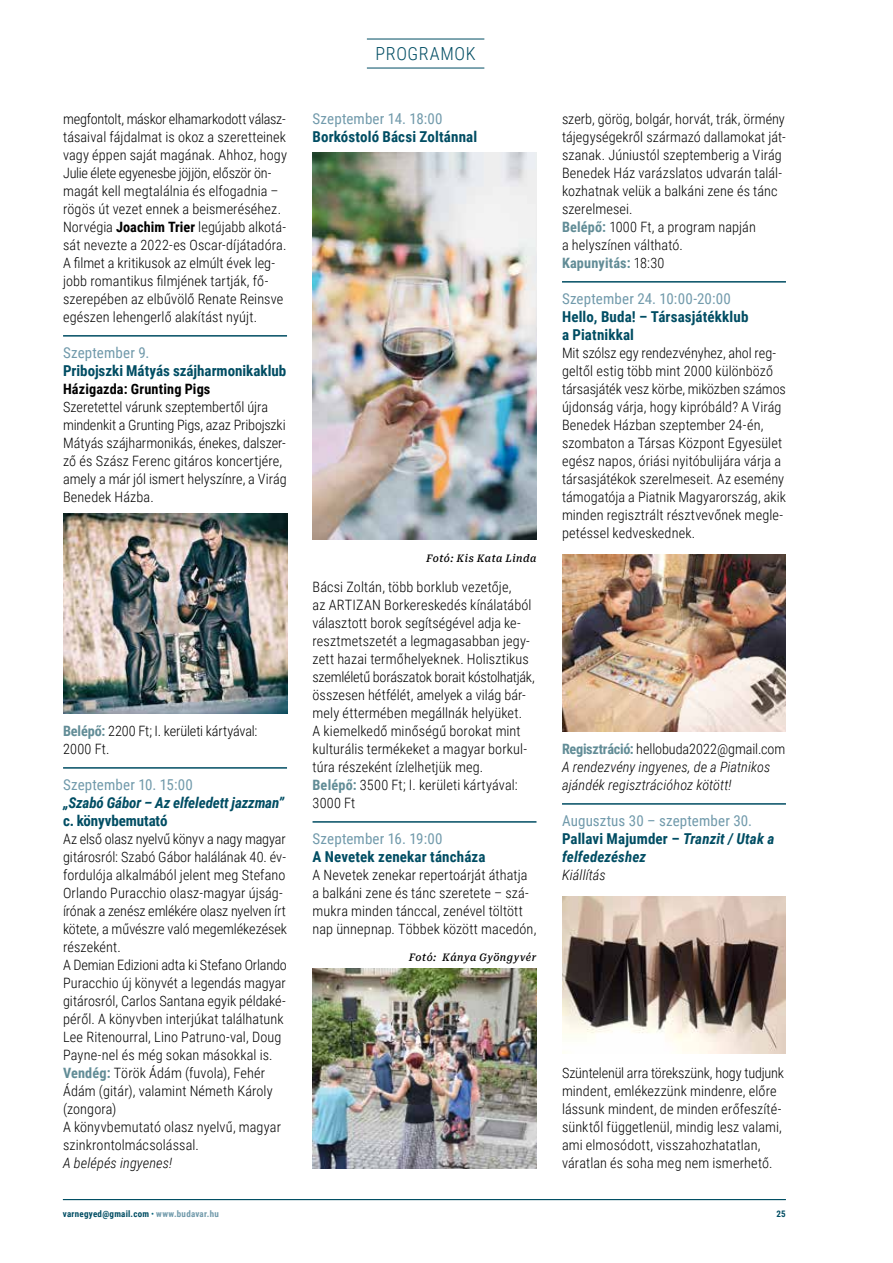
<style>
.page{position:relative;width:893px;height:1263px;background:#fff}
.page>*{position:absolute;margin:0;border:0;box-sizing:border-box;transform-origin:0 0}
.t1{font:300 18px "Roboto Condensed";letter-spacing:.03em;color:#004d63}
.t2{font:700 15px/18px "Roboto Condensed";letter-spacing:.005em;color:#004d63}
.t3{font:italic 700 15px/18px "Roboto Condensed";letter-spacing:-.005em;color:#004d63}
.t4{font:15px "Roboto Condensed";letter-spacing:.015em;color:#719aab}
.t5{font:300 14.25px/18px "Roboto Condensed";letter-spacing:.005em;color:#000}
.t6{font:italic 300 14.25px/18px "Roboto Condensed";letter-spacing:.01em;color:#000}
.t7{font:700 14.25px "Roboto Condensed";letter-spacing:.01em;color:#000}
.t8{font:italic 500 10.5px "Roboto Serif Condensed";letter-spacing:.05em;color:#000}
.t9{font:700 9px "Roboto Condensed";letter-spacing:.03em;color:#004d63}
.s1{font-weight:700}
.s2{font-weight:700;color:#618c96}
.s3{font-weight:700;font-style:normal;color:#618c96}
.s4{font-style:normal}
.s5{font-weight:400;font-style:normal;color:#719aab}
.s6{font-weight:400;color:#0b687f}
.s7{color:#719aab}
</style>
<div class="page">
<hr style="left:63px;top:1199px;width:723px;height:1px;background:#004d63">
<hr style="left:367px;top:68px;width:117px;height:1px;background:#004d63">
<hr style="left:367px;top:39px;width:117px;height:1px;background:#004d63">
<hr style="left:63px;top:335px;width:224px;height:2px;background:#004d63">
<hr style="left:63px;top:767px;width:224px;height:2px;background:#004d63">
<img style="left:63px;top:513px;width:224px;height:201px">
<hr style="left:313px;top:821px;width:223px;height:2px;background:#004d63">
<img style="left:313px;top:153px;width:223px;height:387px">
<img style="left:313px;top:968px;width:223px;height:200px">
<hr style="left:562px;top:281px;width:224px;height:2px;background:#004d63">
<hr style="left:562px;top:803px;width:224px;height:2px;background:#004d63">
<img style="left:562px;top:554px;width:224px;height:178px">
<img style="left:562px;top:896px;width:224px;height:158px">
<p class="t5" style="left:63px;top:110px;width:225px">megfontolt, máskor elhamarkodott válasz&shy;tásaival fájdalmat is okoz a szeretteinek vagy éppen saját magának. Ahhoz, hogy Julie élete egyenesbe jöjjön, először ön&shy;magát kell megtalálnia és elfogadnia – rögös út vezet ennek a beismeréséhez.<br>Norvégia <span class="s1">Joachim Trier</span> legújabb alkotá&shy;sát nevezte a 2022-es Oscar-díjátadóra.<br>A filmet a kritikusok az elmúlt évek leg&shy;jobb romantikus filmjének tartják, fő&shy;szerepében az elbűvölő Renate Reinsve egészen lehengerlő alakítást nyújt.</p>
<p class="t4" style="left:63px;top:342px;width:88px">Szeptember 9.</p>
<p class="t2" style="left:63px;top:361px;width:225px">Pribojszki Mátyás szájharmonikaklub</p>
<p class="t7" style="left:63px;top:379px;width:149px">Házigazda: Grunting Pigs</p>
<p class="t5" style="left:63px;top:398px;width:225px">Szeretettel várunk szeptembertől újra mindenkit a Grunting Pigs, azaz Pribojszki Mátyás szájharmonikás, énekes, dalszer&shy;ző és Szász Ferenc gitáros koncertjére, amely a már jól ismert helyszínre, a Virág Benedek Házba.</p>
<p class="t5" style="left:63px;top:722px;width:196px"><span class="s2">Belépő:</span> 2200 Ft; I. kerületi kártyával:<br>2000 Ft.</p>
<p class="t4" style="left:63px;top:774px;width:131px">Szeptember 10. 15:00</p>
<p class="t3" style="left:63px;top:793px;width:223px">„Szabó Gábor – Az elfeledett jazzman”</p>
<p class="t2" style="left:63px;top:811px;width:106px">c. könyvbemutató</p>
<p class="t5" style="left:63px;top:830px;width:225px">Az első olasz nyelvű könyv a nagy magyar gitárosról: Szabó Gábor halálának 40. év&shy;fordulója alkalmából jelent meg Stefano Orlando Puracchio olasz-magyar újság&shy;írónak a zenész emlékére olasz nyelven írt kötete, a művészre való megemlékezések részeként.<br>A Demian Edizioni adta ki Stefano Orlando Puracchio új könyvét a legendás magyar gitárosról, Carlos Santana egyik példaké&shy;péről. A könyvben interjúkat találhatunk Lee Ritenourral, Lino Patruno-val, Doug Payne-nel és még sokan másokkal is.<br><span class="s2">Vendég:</span> Török Ádám (fuvola), Fehér Ádám (gitár), valamint Németh Károly (zongora)<br>A könyvbemutató olasz nyelvű, magyar szinkrontolmácsolással.</p>
<p class="t6" style="left:63px;top:1154px;width:111px">A belépés ingyenes!</p>
<p class="t1" style="left:376px;top:41px;width:102px">PROGRAMOK</p>
<p class="t4" style="left:313px;top:108px;width:132px">Szeptember 14. 18:00</p>
<p class="t2" style="left:313px;top:127px;width:166px">Borkóstoló Bácsi Zoltánnal</p>
<p class="t8" style="left:426px;top:550px;width:112px">Fotó: Kis Kata Linda</p>
<p class="t5" style="left:313px;top:578px;width:224px">Bácsi Zoltán, több borklub vezetője,<br>az ARTIZAN Borkereskedés kínálatából választott borok segítségével adja ke&shy;resztmetszetét a legmagasabban jegy&shy;zett hazai termőhelyeknek. Holisztikus szemléletű borászatok borait kóstolhatják, összesen hétfélét, amelyek a világ bár&shy;mely éttermében megállnák helyüket.<br>A kiemelkedő minőségű borokat mint kulturális termékeket a magyar borkul&shy;túra részeként ízlelhetjük meg.<br><span class="s2">Belépő:</span> 3500 Ft; I. kerületi kártyával:<br>3000 Ft</p>
<p class="t4" style="left:313px;top:828px;width:131px">Szeptember 16. 19:00</p>
<p class="t2" style="left:313px;top:847px;width:174px">A Nevetek zenekar táncháza</p>
<p class="t5" style="left:313px;top:866px;width:225px">A Nevetek zenekar repertoárját áthatja a balkáni zene és tánc szeretete – szá&shy;mukra minden tánccal, zenével töltött nap ünnepnap. Többek között macedón,</p>
<p class="t8" style="left:409px;top:949px;width:129px">Fotó: Kánya Gyöngyvér</p>
<p class="t5" style="left:562px;top:110px;width:225px">szerb, görög, bolgár, horvát, trák, örmény tájegységekről származó dallamokat ját&shy;szanak. Júniustól szeptemberig a Virág<br>Benedek Ház varázslatos udvarán talál&shy;kozhatnak velük a balkáni zene és tánc szerelmesei.<br><span class="s2">Belépő:</span> 1000 Ft, a program napján<br>a helyszínen váltható.<br><span class="s2">Kapunyitás:</span> 18:30</p>
<p class="t4" style="left:562px;top:288px;width:170px">Szeptember 24. 10:00-20:00</p>
<p class="t2" style="left:562px;top:307px;width:188px">Hello, Buda! – Társasjátékklub a Piatnikkal</p>
<p class="t5" style="left:562px;top:344px;width:225px">Mit szólsz egy rendezvényhez, ahol reg&shy;geltől estig több mint 2000 különböző társasjáték vesz körbe, miközben számos újdonság várja, hogy kipróbáld? A Virág Benedek Házban szeptember 24-én, szombaton a Társas Központ Egyesület egész napos, óriási nyitóbulijára várja a társasjátékok szerelmeseit. Az esemény támogatója a Piatnik Magyarország, akik minden regisztrált résztvevőnek megle&shy;petéssel kedveskednek.</p>
<p class="t6" style="left:562px;top:740px;width:225px"><span class="s3">Regisztráció:</span> <span class="s4">hellobuda2022@gmail.com<br></span>A rendezvény ingyenes, de a Piatnikos ajándék regisztrációhoz kötött!</p>
<p class="t3" style="left:562px;top:811px;width:214px"><span class="s5">Augusztus 30 – szeptember 30.<br></span><span class="s4">Pallavi Majumder –</span> Tranzit / Utak a felfedezéshez</p>
<p class="t6" style="left:562px;top:866px;width:45px">Kiállítás</p>
<p class="t5" style="left:562px;top:1064px;width:224px">Szüntelenül arra törekszünk, hogy tudjunk mindent, emlékezzünk mindenre, előre lássunk mindent, de minden erőfeszíté&shy;sünktől függetlenül, mindig lesz valami, ami elmosódott, visszahozhatatlan, váratlan és soha meg nem ismerhető.</p>
<p class="t9" style="left:63px;top:1207px;width:157px">varnegyed@gmail.com <span class="s6">•</span> <span class="s7">www.budavar.hu</span></p>
<p class="t9" style="left:776px;top:1207px;width:11px">25</p>
</div>
